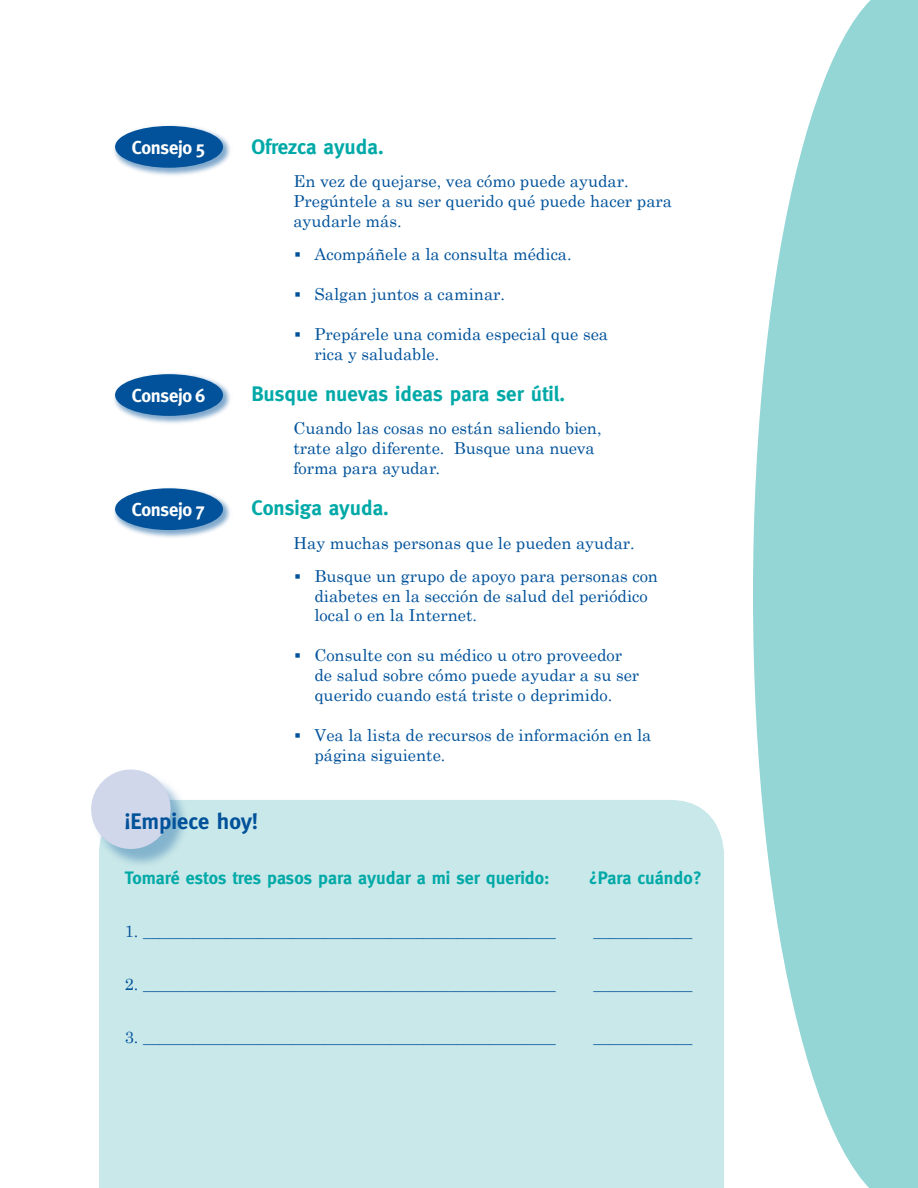
<style>
.page{position:relative;width:918px;height:1188px;background:#fff}
.page>*{position:absolute;margin:0;border:0;box-sizing:border-box;transform-origin:0 0}
.Body_Copy{font:700 22.5px "Meta";color:#01529a}
.Tip_Header{font:700 21px "Meta";color:#00a9a7}
.t1{font:700 18.75px "Meta";letter-spacing:-.015em;color:#fff}
.Body_Copy-2{font:700 18px "Meta";color:#00a9a7}
.Tip_Bullets{font:16.5px/19.8px "Century Schoolbook";color:#01529a}
.Tip_Text{font:16.5px/19.8px "Century Schoolbook";color:#01529a}
.Body_Copy-3{font:16.5px "Century Schoolbook";color:#01529a}
</style>
<div class="page">
<div style="left:99px;top:800px;width:625px;height:388px;background:#c9e8e9"></div>
<div style="left:93px;top:771px;width:97px;height:97px;background:#01529a;opacity:.35"></div>
<div style="left:91px;top:770px;width:80px;height:79px;background:#d0d7ea;border-radius:50%"></div>
<svg style="left:753px;top:0;width:165px;height:1188px;fill:#94d5d6"></svg>
<div style="left:112px;top:123px;width:120px;height:54px;background:#01529a;opacity:.5"></div>
<div style="left:115px;top:126px;width:108px;height:42px;background:#01529a;border-radius:50%"></div>
<div style="left:112px;top:371px;width:120px;height:55px;background:#01529a;opacity:.5"></div>
<div style="left:115px;top:374px;width:108px;height:42px;background:#01529a;border-radius:50%"></div>
<div style="left:112px;top:485px;width:120px;height:55px;background:#01529a;opacity:.5"></div>
<div style="left:115px;top:488px;width:108px;height:42px;background:#01529a;border-radius:50%"></div>
<p class="t1" style="left:132px;top:136px;width:75px">Consejo 5</p>
<p class="t1" style="left:132px;top:384px;width:75px">Consejo 6</p>
<p class="t1" style="left:132px;top:499px;width:75px">Consejo 7</p>
<p class="Tip_Header" style="left:251px;top:134px;width:134px">Ofrezca ayuda.</p>
<p class="Tip_Text" style="left:293px;top:170px;width:380px">En vez de quejarse, vea cómo puede ayudar.<br>Pregúntele a su ser querido qué puede hacer para ayudarle más.</p>
<p class="Tip_Bullets" style="left:314px;top:243px;width:259px">Acompáñele a la consulta médica.</p>
<p class="Tip_Bullets" style="left:314px;top:283px;width:192px">Salgan juntos a caminar.</p>
<p class="Tip_Bullets" style="left:314px;top:323px;width:295px">Prepárele una comida especial que sea rica y saludable.</p>
<p class="Tip_Header" style="left:251px;top:382px;width:315px">Busque nuevas ideas para ser útil.</p>
<p class="Tip_Text" style="left:293px;top:417px;width:310px">Cuando las cosas no están saliendo bien, trate algo diferente. Busque una nueva forma para ayudar.</p>
<p class="Tip_Header" style="left:251px;top:496px;width:139px">Consiga ayuda.</p>
<p class="Tip_Text" style="left:293px;top:531px;width:343px">Hay muchas personas que le pueden ayudar.</p>
<p class="Tip_Bullets" style="left:314px;top:565px;width:345px">Busque un grupo de apoyo para personas con diabetes en la sección de salud del periódico local o en la Internet.</p>
<p class="Tip_Bullets" style="left:314px;top:644px;width:326px">Consulte con su médico u otro proveedor de salud sobre cómo puede ayudar a su ser querido cuando está triste o deprimido.</p>
<p class="Tip_Bullets" style="left:314px;top:724px;width:339px">Vea la lista de recursos de información en la página siguiente.</p>
<p class="Tip_Bullets" style="left:295px;top:243px;width:7px">▪</p>
<p class="Tip_Bullets" style="left:295px;top:283px;width:7px">▪</p>
<p class="Tip_Bullets" style="left:295px;top:323px;width:7px">▪</p>
<p class="Tip_Bullets" style="left:295px;top:565px;width:7px">▪</p>
<p class="Tip_Bullets" style="left:295px;top:644px;width:7px">▪</p>
<p class="Tip_Bullets" style="left:295px;top:724px;width:7px">▪</p>
<p class="Body_Copy" style="left:125px;top:809px;width:134px">¡Empiece hoy!</p>
<p class="Body_Copy-2" style="left:125px;top:867px;width:426px">Tomaré estos tres pasos para ayudar a mi ser querido:</p>
<p class="Body_Copy-2" style="left:589px;top:867px;width:114px">¿Para cuándo?</p>
<p class="Body_Copy-3" style="left:125px;top:917px;width:432px">1. __________________________________________________</p>
<p class="Body_Copy-3" style="left:593px;top:917px;width:100px">____________</p>
<p class="Body_Copy-3" style="left:125px;top:970px;width:432px">2. __________________________________________________</p>
<p class="Body_Copy-3" style="left:593px;top:970px;width:100px">____________</p>
<p class="Body_Copy-3" style="left:125px;top:1023px;width:432px">3. __________________________________________________</p>
<p class="Body_Copy-3" style="left:593px;top:1023px;width:100px">____________</p>
</div>
